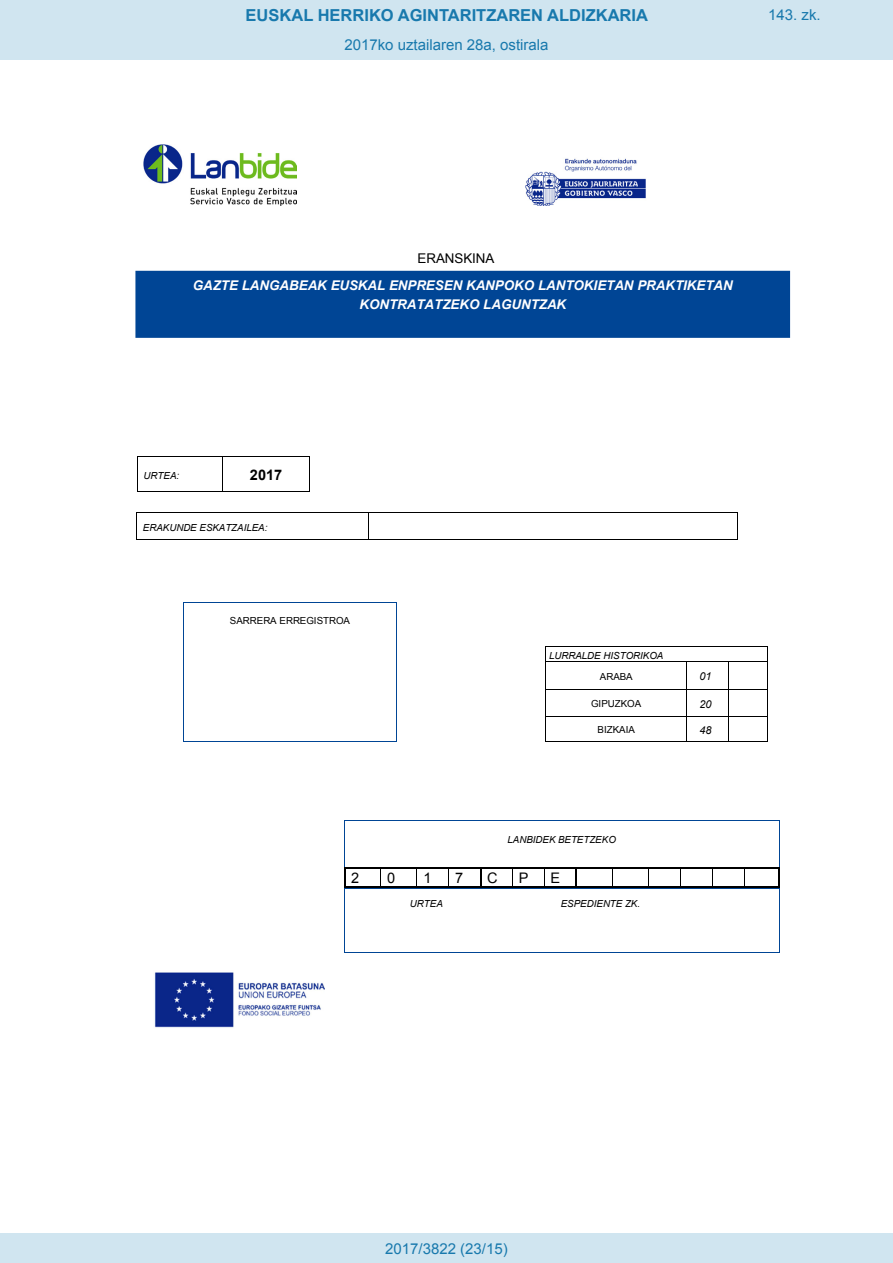
<style>
.page{position:relative;width:893px;height:1263px;background:#fff}
.page>*{position:absolute;margin:0;border:0;box-sizing:border-box;transform-origin:0 0}
.t1{font:700 16.5px "Arial";color:#1879ad}
.Paginacion_Centro{font:15px "Arial";color:#1879ad}
.t2{font:14.55px "Arial";color:#000}
.t3{font:700 14.55px "Arial";color:#000}
.t4{font:italic 700 13.35px/18.8px "Arial";letter-spacing:-.005em;color:#fff;text-align:center}
.t5{font:13.35px "Arial";letter-spacing:-.005em;color:#000}
.t6{font:italic 10.95px "Arial";color:#000}
.t7{font:italic 9.75px/21.1px "Arial";letter-spacing:-.005em;color:#000}
.t8{font:9.75px "Arial";color:#000}
.s1{font-style:normal}
</style>
<div class="page">
<div style="left:0;top:0;width:893px;height:60px;background:#d0e5f0"></div>
<div style="left:0;top:1233px;width:893px;height:30px;background:#d0e5f0"></div>
<img style="left:144px;top:144px;width:152px;height:61px">
<img style="left:526px;top:158px;width:120px;height:47px">
<hr style="left:137px;top:512px;width:231px;height:1px;background:#000">
<hr style="left:369px;top:512px;width:368px;height:1px;background:#000">
<svg style="left:136px;top:512px;width:1px;height:28px"></svg>
<hr style="left:137px;top:539px;width:231px;height:1px;background:#000">
<svg style="left:368px;top:512px;width:1px;height:28px"></svg>
<hr style="left:369px;top:539px;width:368px;height:1px;background:#000">
<svg style="left:737px;top:512px;width:1px;height:28px"></svg>
<img style="left:154px;top:972px;width:171px;height:56px">
<hr style="left:137px;top:456px;width:85px;height:1px;background:#000">
<hr style="left:223px;top:456px;width:86px;height:1px;background:#000">
<hr style="left:137px;top:457px;width:1px;height:34px;background:#000">
<hr style="left:137px;top:491px;width:85px;height:1px;background:#000">
<hr style="left:222px;top:457px;width:1px;height:34px;background:#000">
<hr style="left:223px;top:491px;width:86px;height:1px;background:#000">
<hr style="left:309px;top:457px;width:1px;height:34px;background:#000">
<hr style="left:184px;top:602px;width:212px;height:1px;background:#004595">
<hr style="left:184px;top:741px;width:212px;height:1px;background:#004595">
<hr style="left:183px;top:612px;width:1px;height:129px;background:#004595">
<hr style="left:396px;top:612px;width:1px;height:129px;background:#004595">
<hr style="left:546px;top:646px;width:221px;height:1px;background:#000">
<hr style="left:546px;top:661px;width:140px;height:1px;background:#000">
<hr style="left:687px;top:661px;width:41px;height:1px;background:#000">
<hr style="left:728px;top:661px;width:39px;height:1px;background:#000">
<hr style="left:546px;top:689px;width:140px;height:1px;background:#000">
<hr style="left:687px;top:689px;width:41px;height:1px;background:#000">
<hr style="left:728px;top:689px;width:39px;height:1px;background:#000">
<hr style="left:547px;top:716px;width:139px;height:1px;background:#000">
<hr style="left:687px;top:716px;width:41px;height:1px;background:#000">
<hr style="left:728px;top:716px;width:39px;height:1px;background:#000">
<svg style="left:545px;top:646px;width:2px;height:96px"></svg>
<hr style="left:546px;top:741px;width:140px;height:1px;background:#000">
<svg style="left:686px;top:661px;width:1px;height:81px"></svg>
<hr style="left:687px;top:741px;width:41px;height:1px;background:#000">
<svg style="left:728px;top:662px;width:1px;height:79px"></svg>
<hr style="left:728px;top:741px;width:39px;height:1px;background:#000">
<svg style="left:767px;top:646px;width:1px;height:96px"></svg>
<hr style="left:345px;top:820px;width:434px;height:1px;background:#004595">
<hr style="left:345px;top:867px;width:35px;height:2px;background:#000">
<hr style="left:382px;top:867px;width:35px;height:2px;background:#000">
<hr style="left:418px;top:867px;width:30px;height:2px;background:#000">
<hr style="left:450px;top:867px;width:30px;height:2px;background:#000">
<hr style="left:481px;top:867px;width:31px;height:2px;background:#000">
<hr style="left:514px;top:867px;width:30px;height:2px;background:#000">
<hr style="left:546px;top:867px;width:29px;height:2px;background:#000">
<hr style="left:577px;top:867px;width:35px;height:2px;background:#000">
<hr style="left:614px;top:867px;width:34px;height:2px;background:#000">
<hr style="left:650px;top:867px;width:30px;height:2px;background:#000">
<hr style="left:682px;top:867px;width:30px;height:2px;background:#000">
<hr style="left:714px;top:867px;width:30px;height:2px;background:#000">
<hr style="left:746px;top:867px;width:32px;height:2px;background:#000">
<hr style="left:345px;top:886px;width:35px;height:2px;background:#000">
<svg style="left:380px;top:867px;width:2px;height:21px"></svg>
<hr style="left:382px;top:886px;width:35px;height:2px;background:#000">
<hr style="left:418px;top:886px;width:30px;height:2px;background:#000">
<svg style="left:448px;top:867px;width:2px;height:21px"></svg>
<hr style="left:450px;top:886px;width:30px;height:2px;background:#000">
<svg style="left:480px;top:867px;width:1px;height:21px"></svg>
<hr style="left:481px;top:886px;width:31px;height:2px;background:#000">
<svg style="left:512px;top:867px;width:2px;height:21px"></svg>
<hr style="left:514px;top:886px;width:30px;height:2px;background:#000">
<svg style="left:544px;top:867px;width:2px;height:21px"></svg>
<hr style="left:546px;top:886px;width:29px;height:2px;background:#000">
<svg style="left:575px;top:867px;width:2px;height:21px"></svg>
<hr style="left:577px;top:886px;width:35px;height:2px;background:#000">
<svg style="left:612px;top:867px;width:2px;height:21px"></svg>
<hr style="left:614px;top:886px;width:34px;height:2px;background:#000">
<svg style="left:648px;top:867px;width:2px;height:21px"></svg>
<hr style="left:650px;top:886px;width:30px;height:2px;background:#000">
<svg style="left:680px;top:867px;width:2px;height:21px"></svg>
<hr style="left:682px;top:886px;width:30px;height:2px;background:#000">
<svg style="left:712px;top:867px;width:2px;height:21px"></svg>
<hr style="left:714px;top:886px;width:30px;height:2px;background:#000">
<svg style="left:744px;top:867px;width:2px;height:21px"></svg>
<hr style="left:746px;top:886px;width:32px;height:2px;background:#000">
<hr style="left:345px;top:888px;width:434px;height:1px;background:#004595">
<svg style="left:344px;top:820px;width:1px;height:78px"></svg>
<svg style="left:778px;top:820px;width:2px;height:78px"></svg>
<hr style="left:345px;top:952px;width:434px;height:1px;background:#004595">
<hr style="left:344px;top:898px;width:1px;height:54px;background:#004595">
<hr style="left:779px;top:898px;width:1px;height:54px;background:#004595">
<div style="left:135px;top:271px;width:655px;height:67px;background:#004595"></div>
<h1 class="t1" style="left:246px;top:4px;width:404px">EUSKAL HERRIKO AGINTARITZAREN ALDIZKARIA</h1>
<h2 class="Paginacion_Centro" style="left:344px;top:35px;width:206px">2017ko uztailaren 28a, ostirala</h2>
<h2 class="Paginacion_Centro" style="left:768px;top:5px;width:54px">143. zk.</h2>
<p class="t5" style="left:417px;top:250px;width:78px">ERANSKINA</p>
<p class="t4" style="left:193px;top:276px;width:542px">GAZTE LANGABEAK EUSKAL ENPRESEN KANPOKO LANTOKIETAN PRAKTIKETAN<br>KONTRATATZEKO LAGUNTZAK</p>
<p class="t7" style="left:144px;top:465px;width:37px">URTEA:</p>
<p class="t3" style="left:250px;top:466px;width:34px">2017</p>
<p class="t7" style="left:143px;top:517px;width:126px">ERAKUNDE ESKATZAILEA:</p>
<p class="t8" style="left:230px;top:614px;width:122px">SARRERA ERREGISTROA</p>
<p class="t7" style="left:600px;top:645px;width:65px;text-indent:-51px">LURRALDE HISTORIKOA<br><span class="s1">ARABA</span></p>
<p class="t6" style="left:699px;top:669px;width:14px">01</p>
<p class="t8" style="left:591px;top:697px;width:52px">GIPUZKOA</p>
<p class="t6" style="left:699px;top:697px;width:14px">20</p>
<p class="t8" style="left:598px;top:724px;width:39px">BIZKAIA</p>
<p class="t6" style="left:699px;top:723px;width:14px">48</p>
<p class="t7" style="left:507px;top:829px;width:110px">LANBIDEK BETETZEKO</p>
<p class="t2" style="left:351px;top:868px;width:10px">2</p>
<p class="t2" style="left:387px;top:868px;width:10px">0</p>
<p class="t2" style="left:423px;top:868px;width:10px">1</p>
<p class="t2" style="left:455px;top:868px;width:10px">7</p>
<p class="t2" style="left:487px;top:868px;width:12px">C</p>
<p class="t2" style="left:519px;top:868px;width:11px">P</p>
<p class="t2" style="left:551px;top:868px;width:11px">E</p>
<p class="t7" style="left:410px;top:893px;width:34px">URTEA</p>
<p class="t7" style="left:561px;top:893px;width:81px">ESPEDIENTE ZK.</p>
<p class="Paginacion_Centro" style="left:385px;top:1238px;width:124px">2017/3822 (23/15)</p>
</div>
